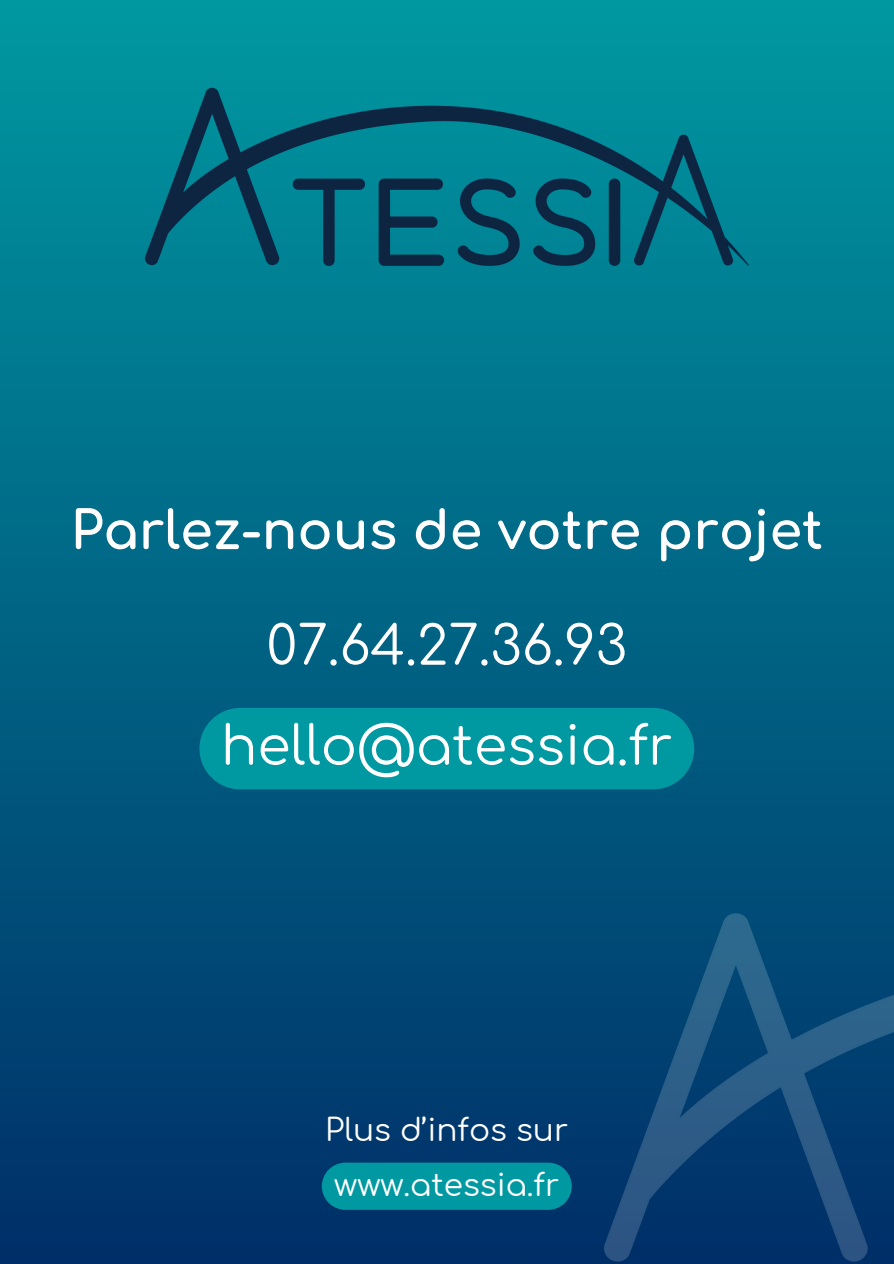
<style>
.page{position:relative;width:894px;height:1264px;background:#fff}
.page>*{position:absolute;margin:0;border:0;box-sizing:border-box;transform-origin:0 0}
.t1{font:53.7px "Comfortaa";color:#fff}
.t2{font:700 52.5px "Comfortaa";color:#fff}
.t3{font:31.2px "Comfortaa";color:#fff}
</style>
<div class="page">
<div style="left:0;top:0;width:893px;height:1263px;background:linear-gradient(to bottom,#0098a1,#002e68)"></div>
<img style="left:98px;top:41px;width:697px;height:250px">
<img style="left:509px;top:863px;width:384px;height:400px">
<div style="left:322px;top:1162px;width:249px;height:47px;background:#0099a1"></div>
<div style="left:199px;top:708px;width:495px;height:81px;background:#0099a1"></div>
<p class="t2" style="left:70px;top:503px;width:753px">Parlez-nous de votre projet</p>
<h2 class="t1" style="left:266px;top:617px;width:362px">07.64.27.36.93</h2>
<p class="t1" style="left:221px;top:717px;width:453px">hello@atessia.fr</p>
<h1 class="t3" style="left:325px;top:1113px;width:244px">Plus d’infos sur</h1>
<h2 class="t3" style="left:334px;top:1168px;width:226px">www.atessia.fr</h2>
</div>
